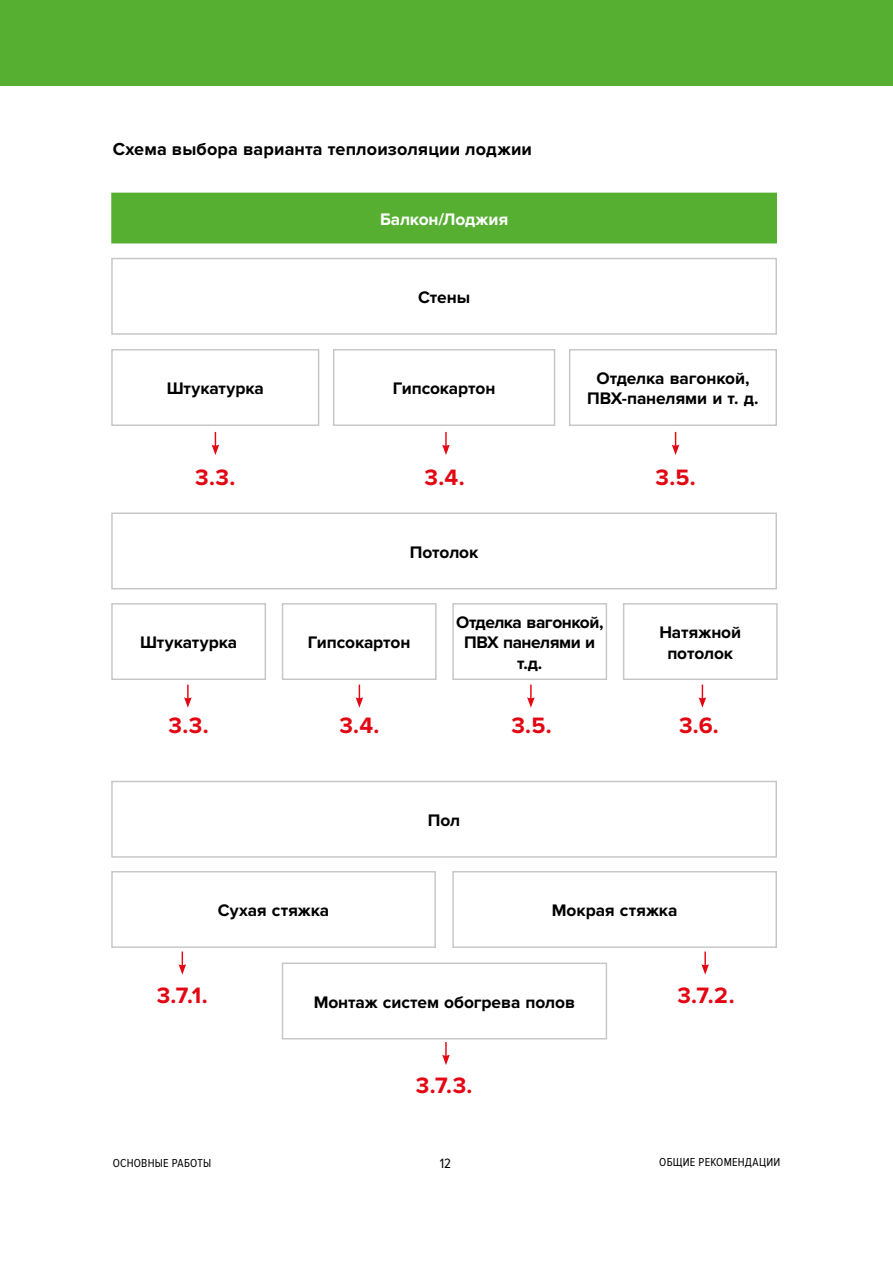
<style>
.page{position:relative;width:893px;height:1263px;background:#fff}
.page>*{position:absolute;margin:0;border:0;box-sizing:border-box;transform-origin:0 0}
.t1{font:700 23.1px "Proxima Nova";color:#e30613}
.t2{font:700 18px "Proxima Nova";letter-spacing:.005em;color:#000}
.t3{font:700 17.25px/20.2px "Proxima Nova";letter-spacing:-.005em;color:#000;text-align:center}
.t4{font:700 17.25px/20.2px "Proxima Nova";letter-spacing:-.03em;color:#000;text-align:center}
.t5{font:700 17.25px "Proxima Nova";letter-spacing:-.01em;color:#fff}
.t6{font:13.95px "Proxima Nova Cond";color:#000}
.t7{font:12px "Proxima Nova Cond";letter-spacing:.02em;color:#000}
</style>
<div class="page">
<div style="left:0;top:0;width:893px;height:85px;background:#56af31"></div>
<div style="left:112px;top:193px;width:664px;height:50px;background:#56af31"></div>
<div style="left:282px;top:962px;width:325px;height:77px;border:1px solid #c6c6c6"></div>
<div style="left:111px;top:781px;width:666px;height:77px;border:1px solid #c6c6c6"></div>
<div style="left:111px;top:871px;width:325px;height:77px;border:1px solid #c6c6c6"></div>
<div style="left:452px;top:871px;width:325px;height:77px;border:1px solid #c6c6c6"></div>
<svg style="left:179px;top:951px;width:7px;height:24px"></svg>
<svg style="left:701px;top:951px;width:8px;height:24px"></svg>
<div style="left:111px;top:603px;width:155px;height:77px;border:1px solid #c6c6c6"></div>
<div style="left:282px;top:603px;width:155px;height:77px;border:1px solid #c6c6c6"></div>
<div style="left:452px;top:603px;width:155px;height:77px;border:1px solid #c6c6c6"></div>
<div style="left:623px;top:603px;width:155px;height:77px;border:1px solid #c6c6c6"></div>
<div style="left:111px;top:512px;width:666px;height:77px;border:1px solid #c6c6c6"></div>
<svg style="left:184px;top:685px;width:8px;height:23px"></svg>
<svg style="left:356px;top:685px;width:7px;height:23px"></svg>
<svg style="left:527px;top:685px;width:8px;height:23px"></svg>
<svg style="left:699px;top:685px;width:7px;height:23px"></svg>
<div style="left:111px;top:349px;width:208px;height:77px;border:1px solid #c6c6c6"></div>
<div style="left:333px;top:349px;width:222px;height:77px;border:1px solid #c6c6c6"></div>
<div style="left:569px;top:349px;width:208px;height:77px;border:1px solid #c6c6c6"></div>
<div style="left:111px;top:258px;width:666px;height:77px;border:1px solid #c6c6c6"></div>
<svg style="left:212px;top:432px;width:7px;height:23px"></svg>
<svg style="left:442px;top:432px;width:8px;height:23px"></svg>
<svg style="left:672px;top:432px;width:7px;height:23px"></svg>
<svg style="left:442px;top:1042px;width:8px;height:23px"></svg>
<p class="t2" style="left:113px;top:139px;width:421px">Схема выбора варианта теплоизоляции лоджии</p>
<p class="t5" style="left:380px;top:209px;width:130px">Балкон/Лоджия</p>
<p class="t3" style="left:418px;top:288px;width:54px">Стены</p>
<p class="t3" style="left:167px;top:379px;width:99px">Штукатурка</p>
<p class="t3" style="left:393px;top:379px;width:104px">Гипсокартон</p>
<p class="t3" style="left:587px;top:369px;width:173px">Отделка вагонкой,<br>ПВХ-панелями и т. д.</p>
<h1 class="t1" style="left:195px;top:464px;width:42px">3.3.</h1>
<h1 class="t1" style="left:425px;top:464px;width:42px">3.4.</h1>
<h1 class="t1" style="left:656px;top:464px;width:42px">3.5.</h1>
<p class="t3" style="left:410px;top:542px;width:70px">Потолок</p>
<p class="t3" style="left:140px;top:633px;width:99px">Штукатурка</p>
<p class="t3" style="left:308px;top:633px;width:104px">Гипсокартон</p>
<p class="t4" style="left:456px;top:613px;width:149px">Отделка вагонкой,<br>ПВХ панелями и т.д.</p>
<p class="t3" style="left:659px;top:623px;width:83px">Натяжной потолок</p>
<h1 class="t1" style="left:169px;top:712px;width:42px">3.3.</h1>
<h1 class="t1" style="left:339px;top:712px;width:42px">3.4.</h1>
<h1 class="t1" style="left:511px;top:712px;width:42px">3.5.</h1>
<h1 class="t1" style="left:679px;top:712px;width:41px">3.6.</h1>
<p class="t3" style="left:428px;top:810px;width:34px">Пол</p>
<p class="t3" style="left:218px;top:901px;width:113px">Сухая стяжка</p>
<p class="t3" style="left:552px;top:901px;width:127px">Мокрая стяжка</p>
<h1 class="t1" style="left:157px;top:982px;width:52px">3.7.1.</h1>
<h1 class="t1" style="left:677px;top:982px;width:59px">3.7.2.</h1>
<p class="t3" style="left:314px;top:992px;width:263px">Монтаж систем обогрева полов</p>
<h1 class="t1" style="left:416px;top:1072px;width:58px">3.7.3.</h1>
<p class="t7" style="left:113px;top:1156px;width:100px">ОСНОВНЫЕ РАБОТЫ</p>
<p class="t7" style="left:659px;top:1155px;width:123px">ОБЩИЕ РЕКОМЕНДАЦИИ</p>
<p class="t6" style="left:440px;top:1155px;width:13px">12</p>
</div>
